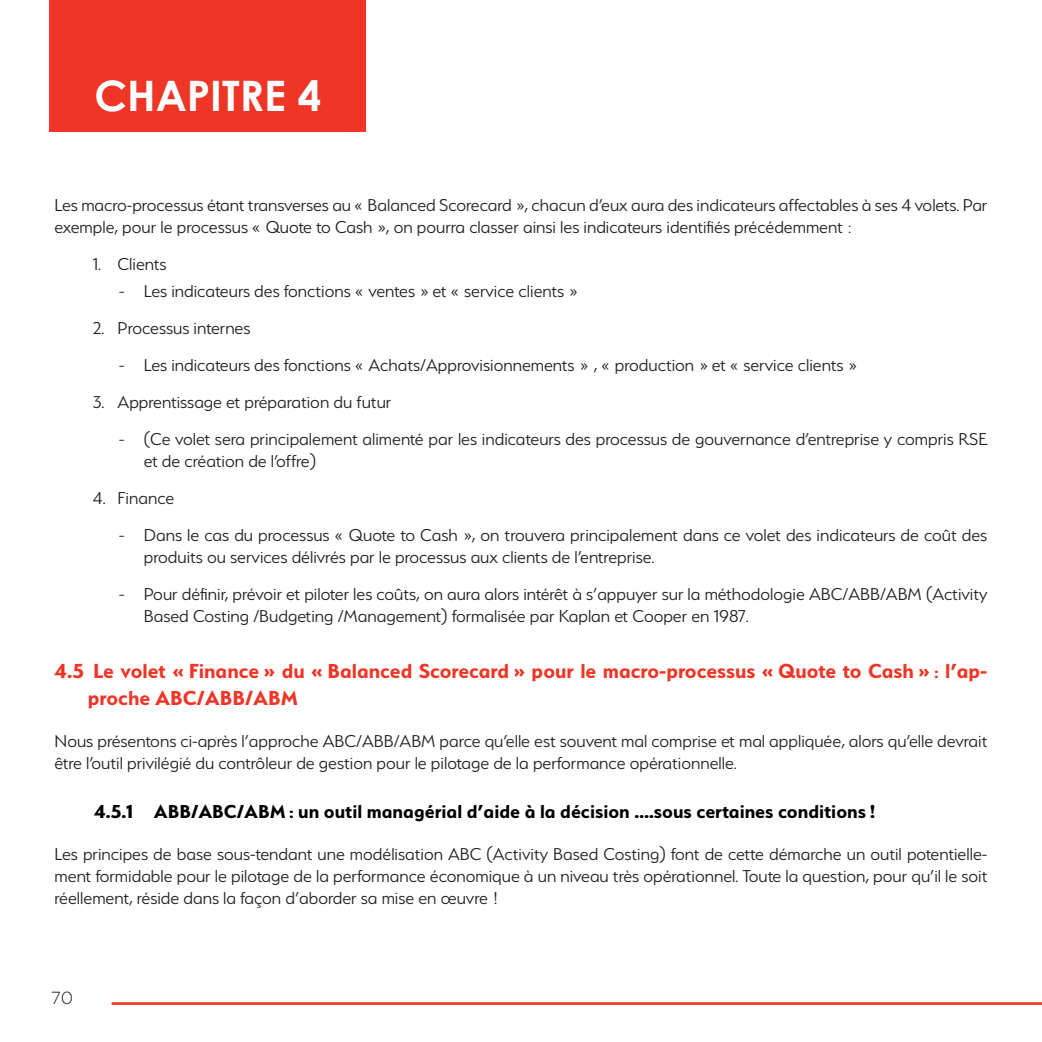
<style>
.page{position:relative;width:1042px;height:1042px;background:#fff}
.page>*{position:absolute;margin:0;border:0;box-sizing:border-box;transform-origin:0 0}
.t1{font:700 42px "Century Gothic";color:#fff}
.t2{font:700 22.75px/26.1px "Serenity";color:#ee3526}
.t3{font:700 21px "Serenity";color:#000001}
.t4{font:300 19.25px/22.1px "Serenity";color:#231f20}
.t5{font:300 17.5px "Gotham";color:#231f20}
.s1{font-size:17.5px}
.s2{font-style:italic}
</style>
<div class="page">
<div style="left:50px;top:0;width:316px;height:131px;background:#ee3526"></div>
<hr style="left:112px;top:1002px;width:930px;height:3px;background:#ee3526">
<h1 class="t1" style="left:94px;top:64px;width:228px">CHAPITRE 4</h1>
<p class="t4" style="left:55px;top:193px;width:934px">Les macro-processus étant transverses au « Balanced Scorecard », chacun d’eux aura des indicateurs affectables à ses 4 volets. Par exemple, pour le processus « Quote to Cash », on pourra classer ainsi les indicateurs identifiés précédemment <span class="s1">:</span></p>
<p class="t4" style="left:93px;top:253px;width:75px">1. Clients</p>
<p class="t4" style="left:119px;top:280px;width:460px"><span class="s2">-</span> Les indicateurs des fonctions « ventes » et « service clients »</p>
<p class="t4" style="left:93px;top:317px;width:159px">2. Processus internes</p>
<p class="t4" style="left:119px;top:354px;width:739px"><span class="s2">-</span> Les indicateurs des fonctions « Achats/Approvisionnements » , « production » et « service clients »</p>
<p class="t4" style="left:93px;top:391px;width:300px">3. Apprentissage et préparation du futur</p>
<p class="t4" style="left:144px;top:428px;width:845px;text-indent:-25px"><span class="s2">-</span> (Ce volet sera principalement alimenté par les indicateurs des processus de gouvernance d’entreprise y compris RSE et de création de l’offre)</p>
<p class="t4" style="left:93px;top:487px;width:83px">4. Finance</p>
<p class="t4" style="left:144px;top:524px;width:845px;text-indent:-25px"><span class="s2">-</span> Dans le cas du processus « Quote to Cash », on trouvera principalement dans ce volet des indicateurs de coût des produits ou services délivrés par le processus aux clients de l’entreprise.</p>
<p class="t4" style="left:144px;top:583px;width:845px;text-indent:-25px"><span class="s2">-</span> Pour définir, prévoir et piloter les coûts, on aura alors intérêt à s’appuyer sur la méthodologie ABC/ABB/ABM (Activity<br>Based Costing /Budgeting /Management) formalisée par Kaplan et Cooper en 1987.</p>
<p class="t2" style="left:88px;top:658px;width:901px;text-indent:-33px">4.5 Le volet « Finance » du « Balanced Scorecard » pour le macro-processus « Quote to Cash » <span class="s1">:</span> l’ap&shy;proche ABC/ABB/ABM</p>
<p class="t4" style="left:55px;top:729px;width:934px">Nous présentons ci-après l’approche ABC/ABB/ABM parce qu’elle est souvent mal comprise et mal appliquée, alors qu’elle devrait être l’outil privilégié du contrôleur de gestion pour le pilotage de la performance opérationnelle.</p>
<p class="t3" style="left:94px;top:799px;width:783px">4.5.1 ABB/ABC/ABM <span class="s1">:</span> un outil managérial d’aide à la décision ….sous certaines conditions !</p>
<p class="t4" style="left:55px;top:842px;width:934px;text-align:justify">Les principes de base sous-tendant une modélisation ABC (Activity Based Costing) font de cette démarche un outil potentielle&shy;ment formidable pour le pilotage de la performance économique à un niveau très opérationnel. Toute la question, pour qu’il le soit réellement, réside dans la façon d’aborder sa mise en œuvre !</p>
<p class="t5" style="left:51px;top:986px;width:24px">70</p>
</div>
